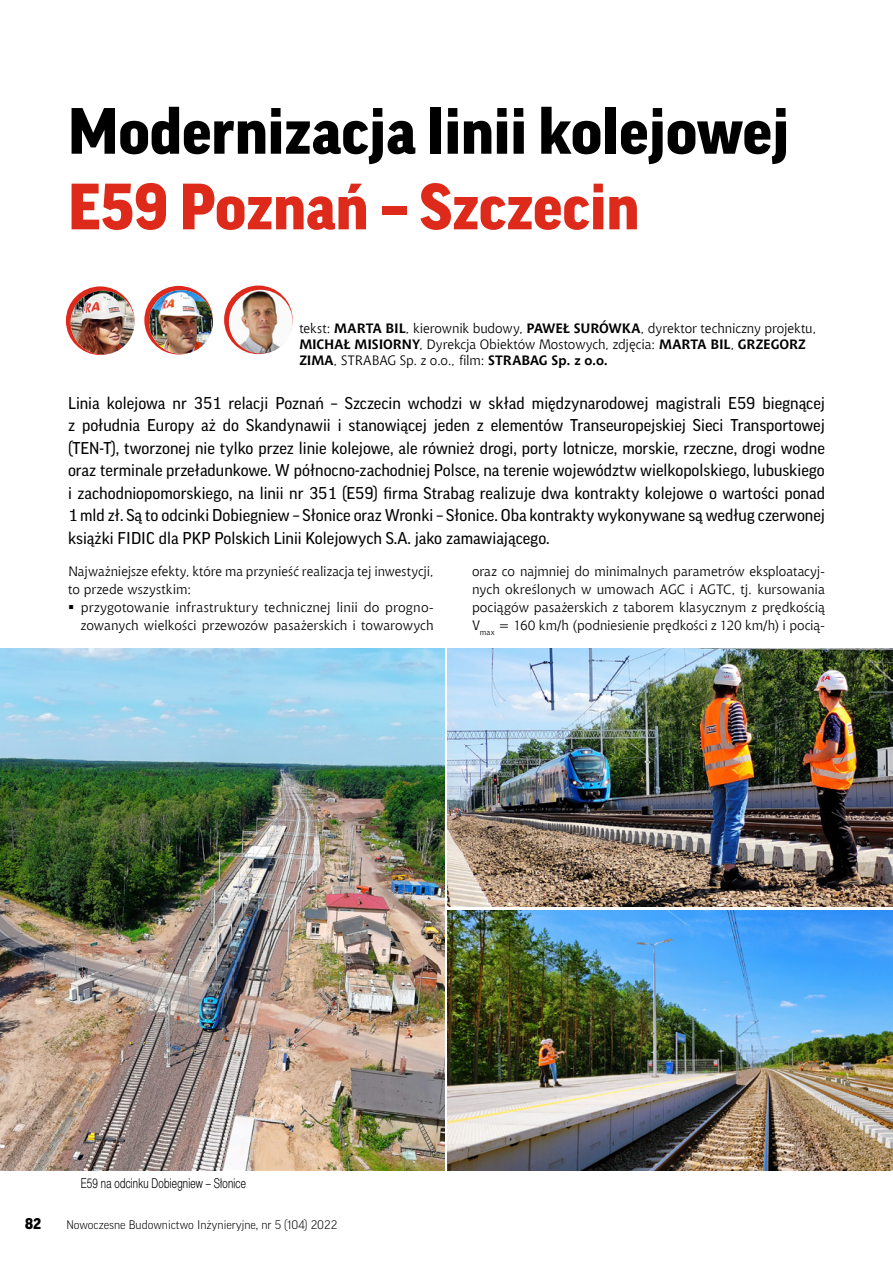
<style>
.page{position:relative;width:893px;height:1263px;background:#fff}
.page>*{position:absolute;margin:0;border:0;box-sizing:border-box;transform-origin:0 0}
.tytul{font:900 63px/75.6px "Good Pro";color:#000}
.lead{font:16.5px/22.5px "Good Pro";color:#000;text-align:justify}
.t1{font:900 15px "Good Pro";color:#000}
.autor_nastepny{font:13.5px/18px "Chianti EU";color:#000}
.text_podstawowy{font:13.5px/18px "Chianti EU";color:#000}
.podpos_zdjecia_2{font:13.5px "Switzer Cnd EFN Light";letter-spacing:.015em;color:#000;scale:.9 1}
.t2{font:300 12px "Good Pro";color:#000}
.s1{color:#dd2a1b}
.s2{font-weight:700}
</style>
<div class="page">
<svg style="left:66px;top:286px;width:68px;height:69px"></svg>
<img style="left:71px;top:291px;width:63px;height:63px;border-radius:32px">
<img style="left:0;top:648px;width:444px;height:522px">
<svg style="left:144px;top:286px;width:69px;height:68px"></svg>
<img style="left:149px;top:290px;width:64px;height:64px;border-radius:32px">
<svg style="left:224px;top:286px;width:69px;height:68px"></svg>
<img style="left:229px;top:290px;width:64px;height:64px;border-radius:32px">
<img style="left:448px;top:648px;width:445px;height:259px">
<img style="left:448px;top:910px;width:445px;height:260px">
<p class="tytul" style="left:68px;top:93px;width:723px">Modernizacja linii kolejowej<br><span class="s1">E59 Poznań – Szczecin</span></p>
<p class="autor_nastepny" style="left:299px;top:320px;width:518px;line-height:16.2px">tekst: <span class="s2">MARTA BIL</span>, kierownik budowy, <span class="s2">PAWEŁ SURÓWKA</span>, dyrektor techniczny projektu,<br><span class="s2">MICHAŁ MISIORNY</span>, Dyrekcja Obiektów Mostowych, zdjęcia: <span class="s2">MARTA BIL</span>, <span class="s2">GRZEGORZ<br>ZIMA</span>, STRABAG Sp. z o.o., film: <span class="s2">STRABAG Sp. z o.o.</span></p>
<p class="lead" style="left:68px;top:392px;width:758px">Linia kolejowa nr 351 relacji Poznań – Szczecin wchodzi w skład międzynarodowej magistrali E59 biegnącej z południa Europy aż do Skandynawii i stanowiącej jeden z elementów Transeuropejskiej Sieci Transportowej (TEN-T), tworzonej nie tylko przez linie kolejowe, ale również drogi, porty lotnicze, morskie, rzeczne, drogi wodne oraz terminale przeładunkowe. W północno-zachodniej Polsce, na terenie województw wielkopolskiego, lubuskiego i zachodniopomorskiego, na linii nr 351 (E59) firma Strabag realizuje dwa kontrakty kolejowe o wartości ponad 1 mld zł. Są to odcinki Dobiegniew – Słonice oraz Wronki – Słonice. Oba kontrakty wykonywane są według czerwonej książki FIDIC dla PKP Polskich Linii Kolejowych S.A. jako zamawiającego.</p>
<p class="text_podstawowy" style="left:68px;top:562px;width:367px">Najważniejsze efekty, które ma przynieść realizacja tej inwestycji, to przede wszystkim:</p>
<p class="autor_nastepny" style="left:81px;top:598px;width:354px">przygotowanie infrastruktury technicznej linii do progno&shy;zowanych wielkości przewozów pasażerskich i towarowych</p>
<p class="autor_nastepny" style="left:472px;top:562px;width:354px;text-align:justify">oraz co najmniej do minimalnych parametrów eksploatacyj&shy;nych określonych w umowach AGC i AGTC, tj. kursowania pociągów pasażerskich z taborem klasycznym z prędkością V<sub>max</sub> = 160 km/h (podniesienie prędkości z 120 km/h) i pocią-</p>
<p class="podpos_zdjecia_2" style="left:81px;top:1175px;width:185px">E59 na odcinku Dobiegniew – Słonice</p>
<p class="t1" style="left:25px;top:1215px;width:17px">82</p>
<p class="t2" style="left:66px;top:1218px;width:272px">Nowoczesne Budownictwo Inżynieryjne, nr 5 (104) 2022</p>
</div>
